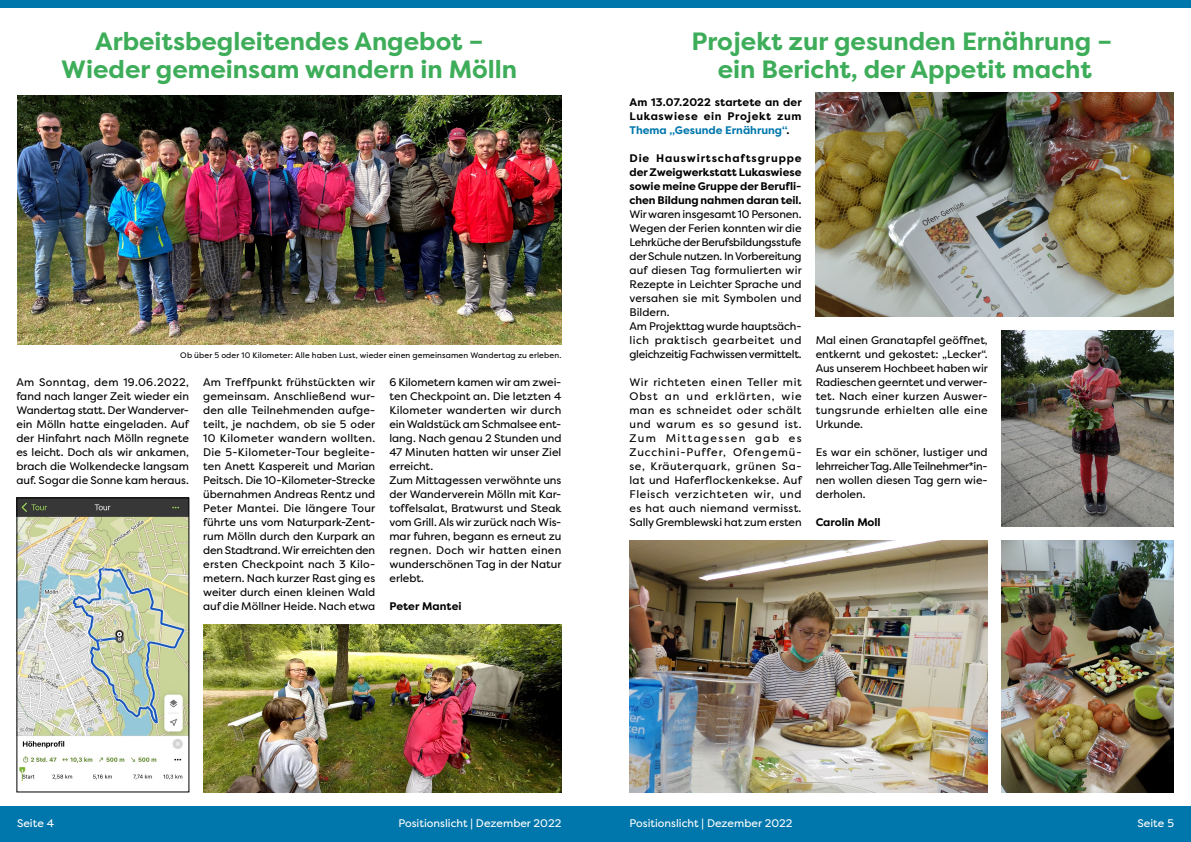
<style>
.page{position:relative;width:1191px;height:842px;background:#fff}
.page>*{position:absolute;margin:0;border:0;box-sizing:border-box;transform-origin:0 0}
.t1{font:700 25px/28px "Filson Pro";color:#3ead5a;text-align:center}
.t2{font:11px/14px "Filson Pro";color:#000;text-align:justify}
.t3{font:700 11px/14px "Filson Pro";color:#000;text-align:justify}
.t4{font:11px "Filson Pro";color:#fff}
.t5{font:8px "Filson Pro";letter-spacing:.015em;color:#000}
.s1{color:#0077ac}
</style>
<div class="page">
<div style="left:0;top:806px;width:1191px;height:36px;background:#0077ac"></div>
<div style="left:0;top:0;width:1191px;height:7px;background:#0077ac"></div>
<img style="left:1002px;top:330px;width:172px;height:196px">
<img style="left:815px;top:92px;width:359px;height:224px">
<img style="left:629px;top:540px;width:358px;height:252px">
<img style="left:1002px;top:540px;width:172px;height:252px">
<img style="left:17px;top:96px;width:544px;height:248px">
<img style="left:19px;top:500px;width:168px;height:280px">
<div style="left:17px;top:498px;width:172px;height:294px;border:1px solid #000"></div>
<img style="left:203px;top:624px;width:358px;height:168px">
<h1 class="t1" style="left:61px;top:28px;width:457px">Arbeitsbegleitendes Angebot –<br>Wieder gemeinsam wandern in Mölln</h1>
<p class="t5" style="left:180px;top:350px;width:383px">Ob über 5 oder 10 Kilometer: Alle haben Lust, wieder einen gemeinsamen Wandertag zu erleben.</p>
<p class="t2" style="left:16px;top:375px;width:174px">Am Sonntag, dem 19.06.2022, fand nach langer Zeit wieder ein Wandertag statt. Der Wanderver&shy;ein Mölln hatte eingeladen. Auf der Hinfahrt nach Mölln regnete es leicht. Doch als wir ankamen, brach die Wolkendecke langsam auf. Sogar die Sonne kam heraus.</p>
<p class="t2" style="left:203px;top:375px;width:174px">Am Treffpunkt frühstückten wir gemeinsam. Anschließend wur&shy;den alle Teilnehmenden aufge&shy;teilt, je nachdem, ob sie 5 oder 10 Kilometer wandern wollten.<br>Die 5-Kilometer-Tour begleite&shy;ten Anett Kaspereit und Marian Peitsch. Die 10-Kilometer-Strecke übernahmen Andreas Rentz und Peter Mantei. Die längere Tour führte uns vom Naturpark-Zent&shy;rum Mölln durch den Kurpark an den Stadtrand. Wir erreichten den ersten Checkpoint nach 3 Kilo&shy;metern. Nach kurzer Rast ging es weiter durch einen kleinen Wald auf die Möllner Heide. Nach etwa</p>
<p class="t2" style="left:389px;top:375px;width:173px;text-align:left">6 Kilometern kamen wir am zwei&shy;ten Checkpoint an. Die letzten 4<br>Kilometer wanderten wir durch ein Waldstück am Schmalsee ent&shy;lang. Nach genau 2 Stunden und<br>47 Minuten hatten wir unser Ziel erreicht.<br>Zum Mittagessen verwöhnte uns der Wanderverein Mölln mit Kar&shy;toffelsalat, Bratwurst und Steak vom Grill. Als wir zurück nach Wis&shy;mar fuhren, begann es erneut zu regnen. Doch wir hatten einen wunderschönen Tag in der Natur erlebt.</p>
<p class="t3" style="left:389px;top:599px;width:74px">Peter Mantei</p>
<h1 class="t1" style="left:691px;top:28px;width:422px">Projekt zur gesunden Ernährung – ein Bericht, der Appetit macht</h1>
<p class="t3" style="left:629px;top:95px;width:174px">Am 13.07.2022 startete an der Lukaswiese ein Projekt zum <span class="s1">Thema „Gesunde Ernährung“</span>.</p>
<p class="t3" style="left:629px;top:151px;width:174px">Die Hauswirtschaftsgruppe der Zweigwerkstatt Lukaswiese sowie meine Gruppe der Berufli&shy;chen Bildung nahmen daran teil.</p>
<p class="t2" style="left:629px;top:207px;width:174px;text-align:left">Wir waren insgesamt 10 Personen.<br>Wegen der Ferien konnten wir die<br>Lehrküche der Berufsbildungsstufe der Schule nutzen. In Vorbereitung auf diesen Tag formulierten wir<br>Rezepte in Leichter Sprache und versahen sie mit Symbolen und<br>Bildern.<br>Am Projekttag wurde hauptsäch&shy;lich praktisch gearbeitet und gleichzeitig Fachwissen vermittelt.</p>
<p class="t2" style="left:629px;top:375px;width:174px">Wir richteten einen Teller mit Obst an und erklärten, wie man es schneidet oder schält und warum es so gesund ist.<br>Zum Mittagessen gab es Zucchini-Puffer, Ofengemü&shy;se, Kräuterquark, grünen Sa&shy;lat und Haferflockenkekse. Auf Fleisch verzichteten wir, und es hat auch niemand vermisst.<br>Sally Gremblewski hat zum ersten</p>
<p class="t2" style="left:815px;top:333px;width:174px">Mal einen Granatapfel geöffnet, entkernt und gekostet: „Lecker“.<br>Aus unserem Hochbeet haben wir Radieschen geerntet und verwer&shy;tet. Nach einer kurzen Auswer&shy;tungsrunde erhielten alle eine Urkunde.</p>
<p class="t2" style="left:815px;top:445px;width:173px">Es war ein schöner, lustiger und lehrreicher Tag. Alle Teilnehmer*in&shy;nen wollen diesen Tag gern wie&shy;derholen.</p>
<p class="t3" style="left:815px;top:516px;width:66px">Carolin Moll</p>
<p class="t4" style="left:17px;top:816px;width:39px">Seite 4</p>
<p class="t4" style="left:398px;top:816px;width:164px">Positionslicht | Dezember 2022</p>
<p class="t4" style="left:629px;top:816px;width:164px">Positionslicht | Dezember 2022</p>
<p class="t4" style="left:1137px;top:816px;width:38px">Seite 5</p>
</div>
